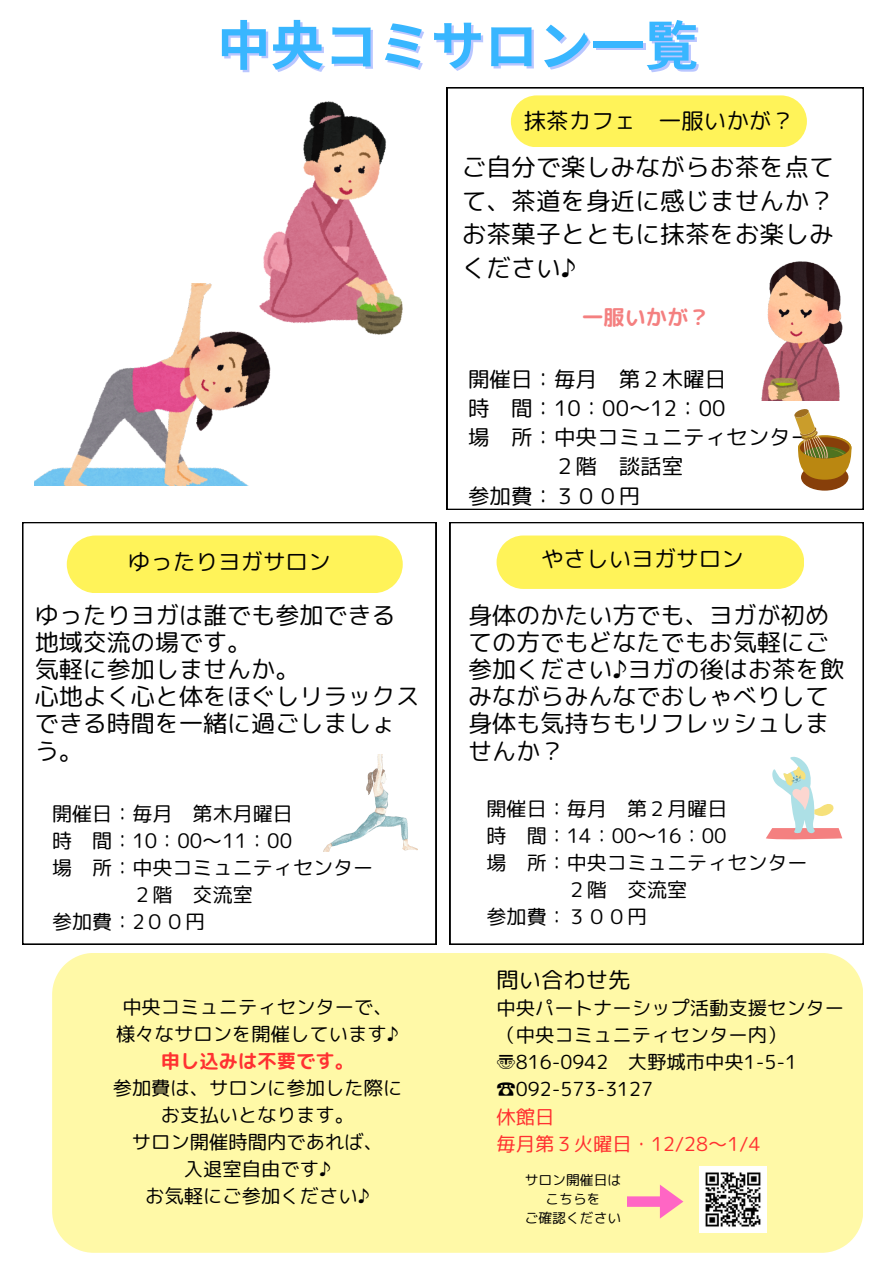
<style>
.page{position:relative;width:894px;height:1264px;background:#fff}
.page>*{position:absolute;margin:0;border:0;box-sizing:border-box;transform-origin:0 0}
.t1{font:700 53.4px "Noto Sans JP";color:#38b6ff}
.t2{font:24.75px/33.8px "rounded mplus 1 p regular";color:#000;text-align:justify}
.t3{font:24px/27px "rounded mplus 1 p regular";color:#000}
.t4{font:22.5px "rounded mplus 1 p regular";color:#000}
.t5{font:22.35px "rounded mplus 1 p regular";color:#000}
.t6{font:21.45px "rounded mplus 1 p regular";color:#000}
.t7{font:21.3px "rounded mplus 1 p bold";color:#f48080}
.t8{font:20.1px "rounded mplus 1 p regular";color:#000}
.t9{font:19.35px/27px "rounded mplus 1 p regular";color:#000;text-align:center}
.t10{font:13.8px/19px "rounded mplus 1 p regular";color:#000;text-align:center}
.s1{color:rgb(82 113 255/.4)}
.s2{font-family:"rounded mplus 1 p bold";color:#ff3131}
.s3{font-family:"Noto Sans CJ Ksc"}
.s4{color:#ff3131}
</style>
<div class="page">
<svg style="left:22px;top:522px;width:414px;height:422px"></svg>
<svg style="left:449px;top:522px;width:414px;height:422px"></svg>
<svg style="left:446px;top:87px;width:417px;height:422px"></svg>
<div style="left:52px;top:953px;width:810px;height:299px;background:#fff9a7"></div>
<div style="left:800px;top:464px;width:48px;height:26px;background:#873f0a;border-radius:50%"></div>
<svg style="left:793px;top:408px;width:58px;height:71px"></svg>
<div style="left:510px;top:95px;width:296px;height:52px;background:#fff359;border-radius:26px"></div>
<svg style="left:496px;top:535px;width:308px;height:54px;background:#fff361"></svg>
<div style="left:67px;top:535px;width:335px;height:58px;background:#fff359"></div>
<svg style="left:765px;top:755px;width:77px;height:84px"></svg>
<img style="left:323px;top:755px;width:94px;height:96px">
<img style="left:35px;top:284px;width:236px;height:201px">
<img style="left:761px;top:261px;width:81px;height:140px">
<img style="left:259px;top:102px;width:143px;height:233px">
<img style="left:699px;top:1166px;width:67px;height:66px">
<svg style="left:626px;top:1184px;width:57px;height:34px;background:#ffc0b2"></svg>
<h3 class="t1" style="left:217px;top:3px;width:482px">中央コミサロン<span class="s1">一</span>覧</h3>
<h2 class="t4" style="left:523px;top:105px;width:271px">抹茶カフェ 一服いかが？</h2>
<p class="t2" style="left:461px;top:150px;width:374px">ご自分で楽しみながらお茶を点てて、茶道を身近に感じませんか？お茶菓子とともに抹茶をお楽しみください♪</p>
<h2 class="t7" style="left:582px;top:302px;width:129px">一服いかが？</h2>
<h1 class="t6" style="left:468px;top:363px;width:259px">開催日：毎月 第２木曜日</h1>
<h1 class="t6" style="left:468px;top:393px;width:259px">時 間：10：00～12：00</h1>
<h1 class="t6" style="left:468px;top:422px;width:345px">場 所：中央コミュニティセンター</h1>
<h1 class="t6" style="left:554px;top:451px;width:131px">２階 談話室</h1>
<h1 class="t6" style="left:468px;top:480px;width:173px">参加費：３００円</h1>
<h4 class="t4" style="left:128px;top:546px;width:204px">ゆったりヨガサロン</h4>
<p class="t4" style="left:541px;top:543px;width:204px">やさしいヨガサロン</p>
<h2 class="t3" style="left:35px;top:602px;width:386px">ゆったりヨガは誰でも参加できる地域交流の場です。<br>気軽に参加しませんか。<br>心地よく心と体をほぐしリラックスできる時間を一緒に過ごしましょう。</h2>
<h2 class="t8" style="left:52px;top:799px;width:242px">開催日：毎月 第木月曜日</h2>
<h2 class="t8" style="left:52px;top:826px;width:241px">時 間：10：00～11：00</h2>
<h2 class="t8" style="left:52px;top:853px;width:322px">場 所：中央コミュニティセンター</h2>
<h2 class="t8" style="left:132px;top:880px;width:122px">２階 交流室</h2>
<h2 class="t8" style="left:52px;top:907px;width:154px">参加費：2００円</h2>
<h4 class="t9" style="left:113px;top:993px;width:291px">中央コミュニティセンターで、様々なサロンを開催しています♪<span class="s2">申し込みは不要です。<br></span>参加費は、サロンに参加した際にお支払いとなります。<br>サロン開催時間内であれば、<br>入退室自由です♪<br>お気軽にご参加ください♪</h4>
<p class="t3" style="left:468px;top:602px;width:377px">身体のかたい方でも、ヨガが初めての方でもどなたでもお気軽にご参加ください♪ヨガの後はお茶を飲みながらみんなでおしゃべりして身体も気持ちもリフレッシュしませんか？</p>
<p class="t8" style="left:486px;top:794px;width:242px">開催日：毎月 第２月曜日</p>
<p class="t8" style="left:486px;top:821px;width:241px">時 間：14：00～16：00</p>
<p class="t8" style="left:486px;top:848px;width:322px">場 所：中央コミュニティセンター</p>
<p class="t8" style="left:566px;top:875px;width:122px">２階 交流室</p>
<p class="t8" style="left:486px;top:902px;width:162px">参加費：３００円</p>
<p class="t5" style="left:496px;top:964px;width:135px">問い合わせ先</p>
<p class="t9" style="left:496px;top:994px;width:349px;text-align:left">中央パートナーシップ活動支援センター（中央コミュニティセンター内）<span class="s3">〠</span>816-0942 大野城市中央1-5-1 <span class="s3">☎</span>092-573-3127<br><span class="s4">休館日<br>毎月第３火曜日・12/28～1/4</span></p>
<h2 class="t10" style="left:524px;top:1170px;width:98px">サロン開催日はこちらを</h2>
<h2 class="t10" style="left:524px;top:1208px;width:98px">ご確認ください</h2>
</div>
